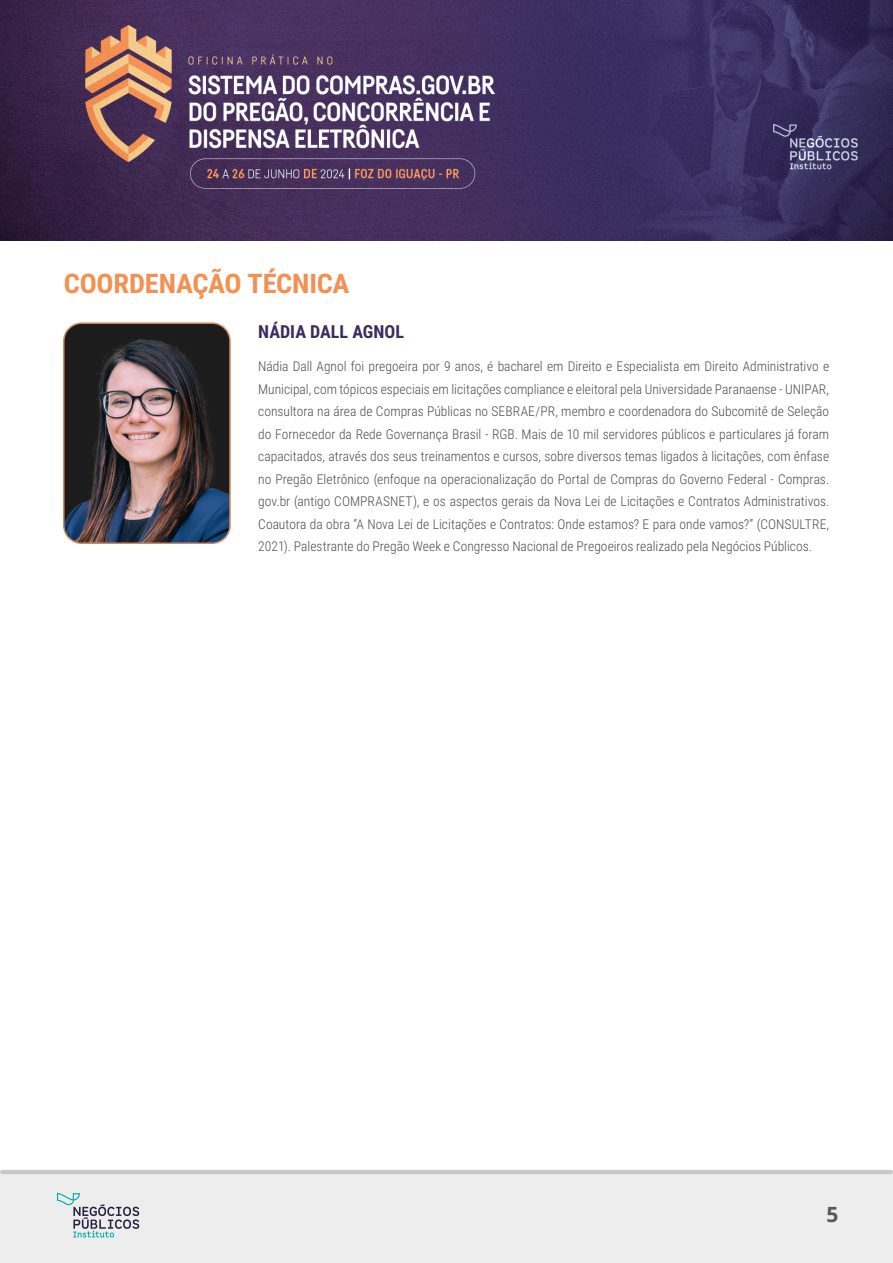
<style>
.page{position:relative;width:893px;height:1263px;background:#fff}
.page>*{position:absolute;margin:0;border:0;box-sizing:border-box;transform-origin:0 0}
.titulo-curso{font:700 27px "Roboto Condensed";letter-spacing:-.01em;color:#f29154;scale:1.05 1}
.t1{font:700 21px "Open Sans";color:#57585a}
.tit-conteudo-prog{font:700 18px "Roboto Condensed";color:#3b2d5f}
.corpo{font:300 13.5px/22.5px "Roboto Condensed";color:#4b4c4d;text-align:justify}
</style>
<div class="page">
<div style="left:0;top:1174px;width:893px;height:89px;background:#ededed"></div>
<hr style="left:0;top:1170px;width:893px;height:4px;background:#c9c9c9;border-radius:2px">
<img style="left:0;top:0;width:893px;height:240px">
<svg style="left:57px;top:1193px;width:82px;height:44px"></svg>
<img style="left:64px;top:325px;width:164px;height:218px">
<div style="left:63px;top:322px;width:168px;height:222px;border:2px solid #d48958;border-radius:18px"></div>
<p class="titulo-curso" style="left:64px;top:264px;width:274px">COORDENAÇÃO TÉCNICA</p>
<p class="tit-conteudo-prog" style="left:258px;top:318px;width:147px">NÁDIA DALL AGNOL</p>
<p class="corpo" style="left:258px;top:355px;width:572px">Nádia Dall Agnol foi pregoeira por 9 anos, é bacharel em Direito e Especialista em Direito Administrativo e Municipal, com tópicos especiais em licitações compliance e eleitoral pela Universidade Paranaense - UNIPAR, consultora na área de Compras Públicas no SEBRAE/PR, membro e coordenadora do Subcomitê de Seleção do Fornecedor da Rede Governança Brasil - RGB. Mais de 10 mil servidores públicos e particulares já foram capacitados, através dos seus treinamentos e cursos, sobre diversos temas ligados à licitações, com ênfase no Pregão Eletrônico (enfoque na operacionalização do Portal de Compras do Governo Federal - Compras. gov.br (antigo COMPRASNET), e os aspectos gerais da Nova Lei de Licitações e Contratos Administrativos.<br>Coautora da obra “A Nova Lei de Licitações e Contratos: Onde estamos? E para onde vamos?” (CONSULTRE, 2021). Palestrante do Pregão Week e Congresso Nacional de Pregoeiros realizado pela Negócios Públicos.</p>
<h2 class="t1" style="left:826px;top:1199px;width:14px">5</h2>
</div>
